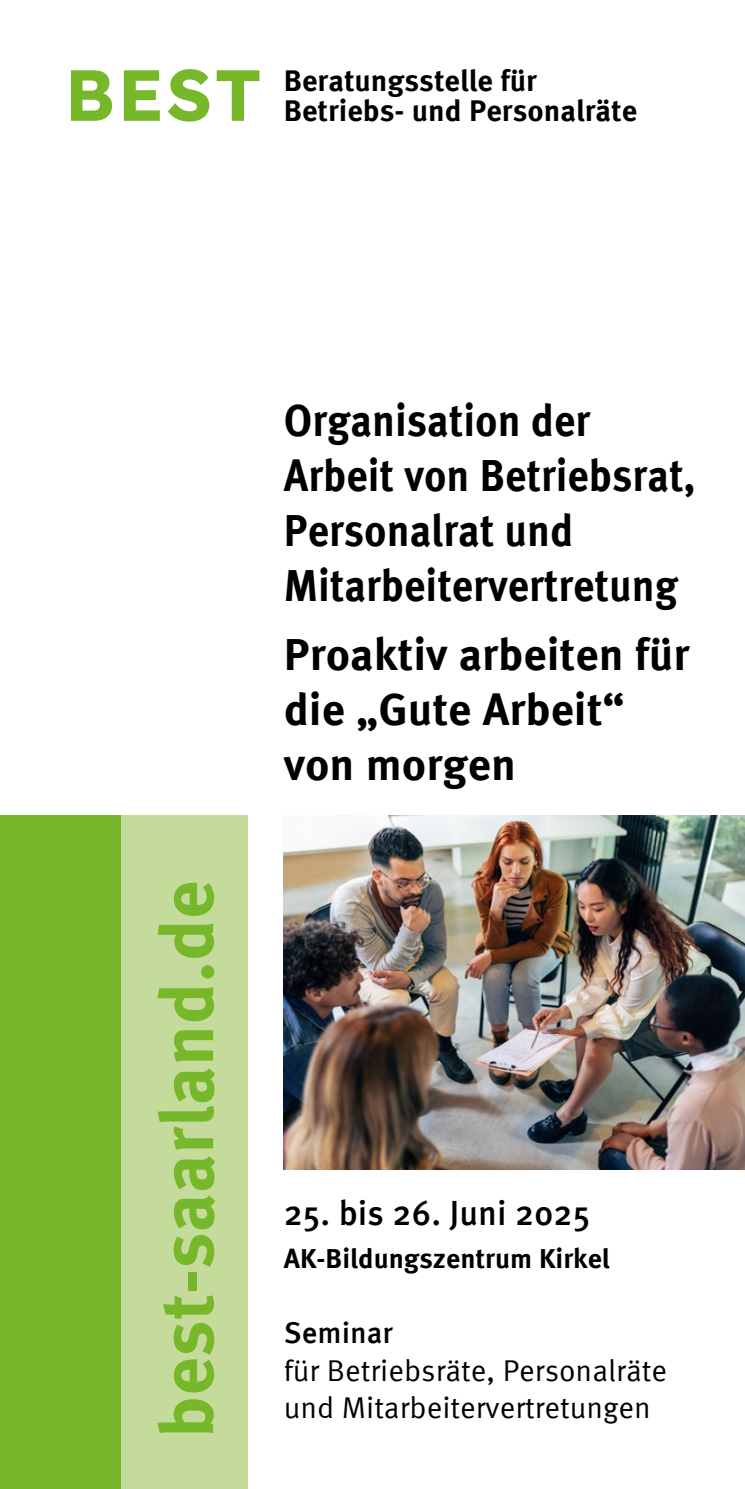
<style>
.page{position:relative;width:745px;height:1489px;background:#fff}
.page>*{position:absolute;margin:0;border:0;box-sizing:border-box;transform-origin:0 0}
.t1{font:700 75px "Meta Pro";color:#76b82a}
.t2{font:700 45px/55px "Meta Pro";color:#000;scale:.92 1}
.t3{font:700 45px/55px "Meta Pro";color:#000}
.t4{font:500 35px "Meta Pro";color:#000}
.t5{font:30px/37.5px "Meta Pro";color:#000}
.t6{font:700 30px/30px "Meta Pro";color:#000}
.t7{font:500 30px "Meta Pro";color:#000}
.t8{font:700 27.5px "Meta Pro";color:#000}
</style>
<div class="page">
<div style="left:120px;top:815px;width:128px;height:673px;background:#c4db9b"></div>
<img style="left:283px;top:815px;width:461px;height:354px">
<div style="left:0;top:815px;width:120px;height:673px;background:#76b82a"></div>
<svg style="left:71px;top:69px;width:188px;height:53px"></svg>
<p class="t6" style="left:283px;top:63px;width:355px">Beratungsstelle für<br>Betriebs- und Personalräte</p>
<h1 class="t1" style="left:128px;top:1437px;width:559px;rotate:-90deg">best-saarland.de</h1>
<p class="t2" style="left:283px;top:389px;width:449px">Organisation der<br>Arbeit von Betriebsrat,<br>Personalrat und<br>Mitarbeitervertretung</p>
<p class="t3" style="left:283px;top:624px;width:407px">Proaktiv arbeiten für die „Gute Arbeit“ von morgen</p>
<p class="t4" style="left:283px;top:1185px;width:308px">25. bis 26. Juni 2025</p>
<p class="t8" style="left:283px;top:1236px;width:327px">AK-Bildungszentrum Kirkel</p>
<p class="t7" style="left:283px;top:1309px;width:111px">Seminar</p>
<p class="t5" style="left:283px;top:1349px;width:384px">für Betriebsräte, Personalräte und Mitarbeitervertretungen</p>
</div>
